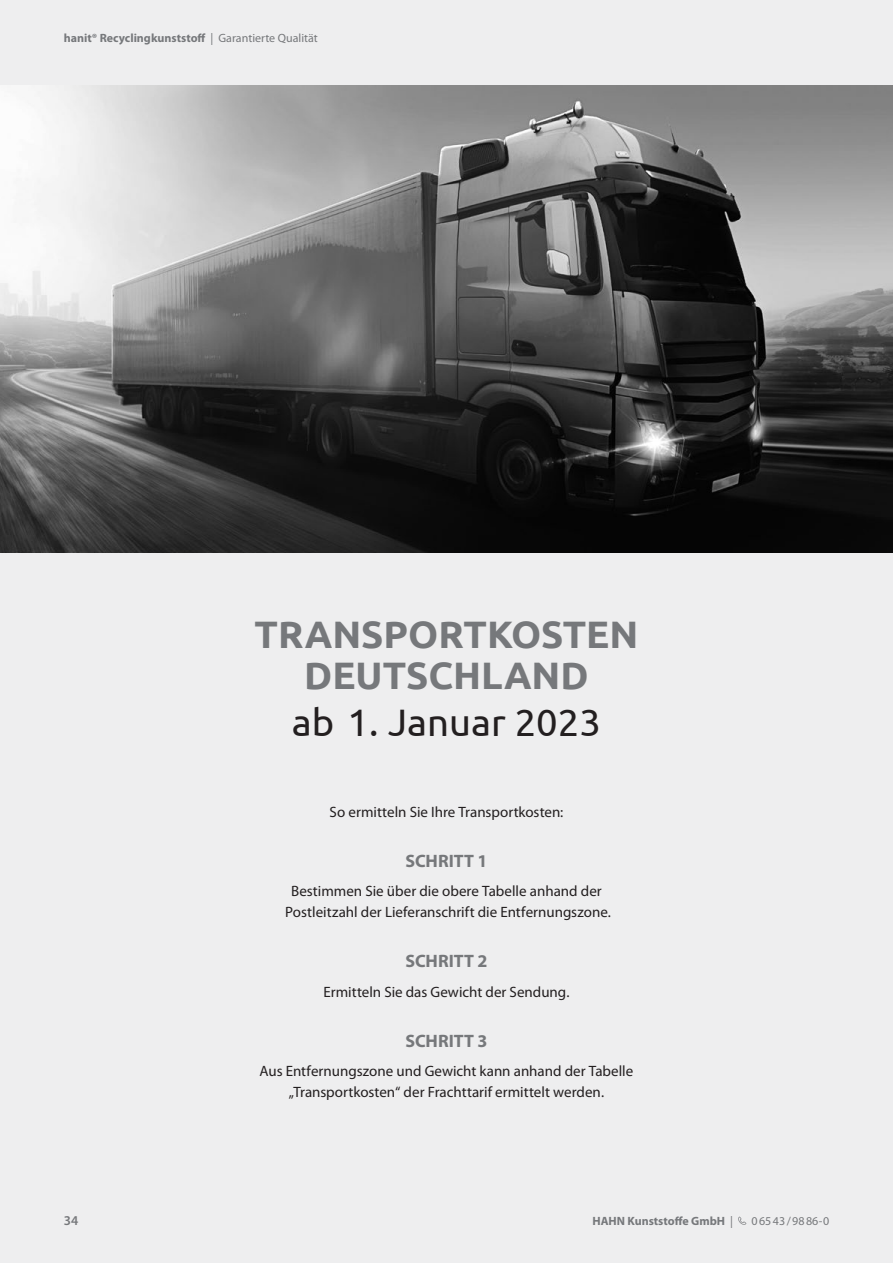
<style>
.page{position:relative;width:893px;height:1263px;background:#eeeeef}
.page>*{position:absolute;margin:0;border:0;box-sizing:border-box;transform-origin:0 0}
.t1{font:700 38.25px/41.2px "Ubuntu";color:#76787b;text-align:center}
.t2{font:38.25px "Ubuntu";color:#231f20}
.t3{font:700 18px "Myriad Pro";color:#76787b}
.t4{font:15px/21px "Myriad Pro";color:#231f20;text-align:center}
.t5{font:600 13.5px "Myriad Pro";color:#76787b}
.t6{font:700 12px "Myriad Pro";color:#76787b}
.t7{font:12px "Myriad Pro";color:#76787b}
.s1{font-weight:400}
</style>
<div class="page">
<img style="left:0;top:85px;width:893px;height:468px">
<svg style="left:738px;top:1217px;width:8px;height:8px"></svg>
<p class="t6" style="left:64px;top:30px;width:256px">hanit® Recyclingkunststoff <span class="s1">| Garantierte Qualität</span></p>
<h1 class="t1" style="left:255px;top:613px;width:385px">TRANSPORTKOSTEN<br>DEUTSCHLAND</h1>
<h1 class="t2" style="left:292px;top:699px;width:311px">ab 1. Januar 2023</h1>
<p class="t5" style="left:64px;top:1211px;width:16px">34</p>
<p class="t4" style="left:330px;top:801px;width:235px">So ermitteln Sie Ihre Transportkosten:</p>
<p class="t3" style="left:405px;top:849px;width:84px">SCHRITT 1</p>
<p class="t4" style="left:285px;top:880px;width:327px">Bestimmen Sie über die obere Tabelle anhand der<br>Postleitzahl der Lieferanschrift die Entfernungszone.</p>
<p class="t3" style="left:405px;top:949px;width:84px">SCHRITT 2</p>
<p class="t4" style="left:323px;top:981px;width:247px">Ermitteln Sie das Gewicht der Sendung.</p>
<p class="t3" style="left:405px;top:1029px;width:84px">SCHRITT 3</p>
<p class="t4" style="left:260px;top:1060px;width:375px">Aus Entfernungszone und Gewicht kann anhand der Tabelle „Transportkosten“ der Frachttarif ermittelt werden.</p>
<p class="t6" style="left:592px;top:1213px;width:142px">HAHN Kunststoffe GmbH <span class="s1">|</span></p>
<p class="t7" style="left:751px;top:1213px;width:79px">06543/9886-0</p>
</div>
